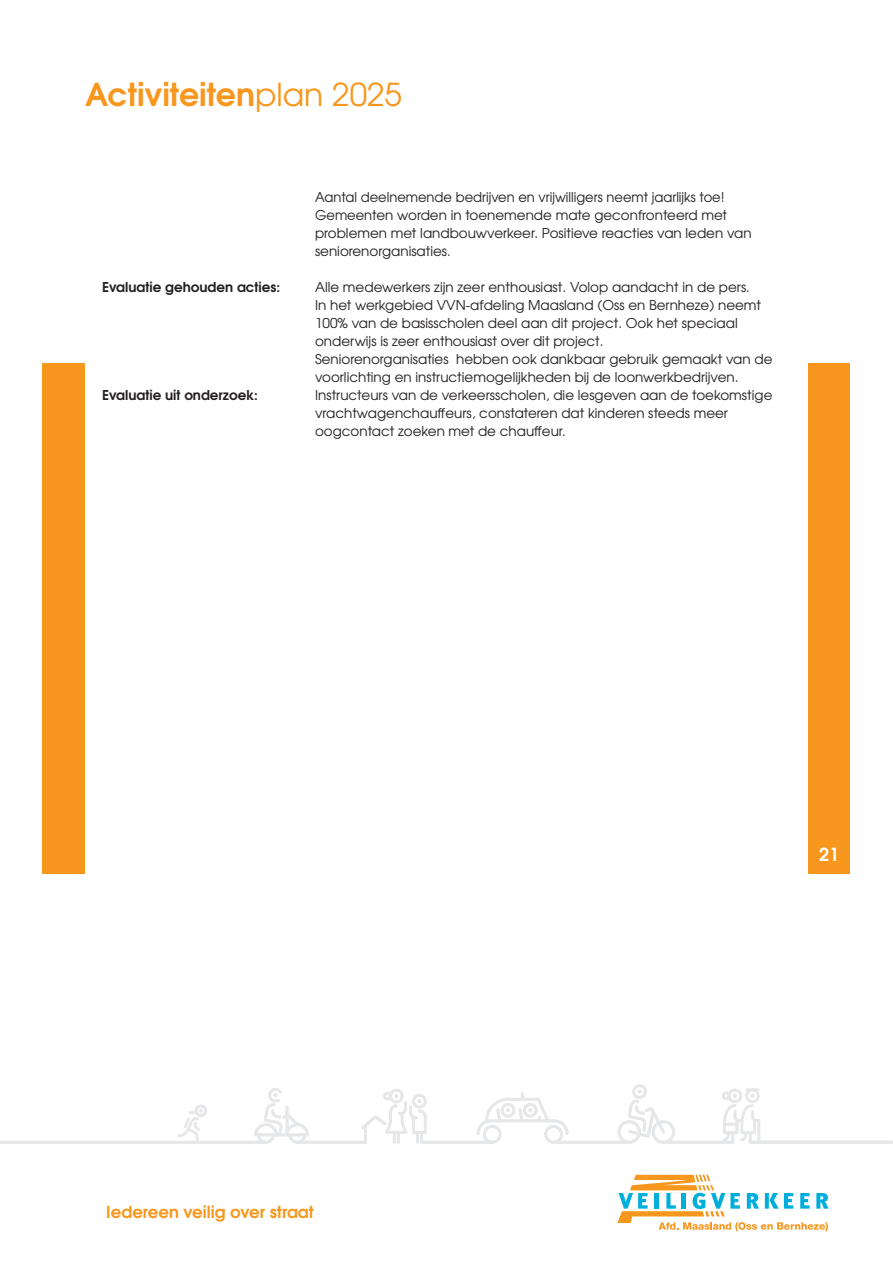
<style>
.page{position:relative;width:893px;height:1263px;background:#fff}
.page>*{position:absolute;margin:0;border:0;box-sizing:border-box;transform-origin:0 0}
.t1{font:700 31.5px "Te X Gyre Adventor";color:#f7971d}
.t2{font:700 18px "Te X Gyre Adventor";color:#fff}
.t3{font:700 16.5px "Te X Gyre Adventor";color:#f7971d}
.t4{font:13.5px/18px "Te X Gyre Adventor";color:#231f20}
.t5{font:700 13.5px "Te X Gyre Adventor";color:#231f20}
.s1{font-weight:400}
</style>
<div class="page">
<svg style="left:617px;top:1175px;width:211px;height:56px"></svg>
<div style="left:43px;top:363px;width:807px;height:510px;background:#f7971d"></div>
<div style="left:85px;top:361px;width:723px;height:524px;background:#fff"></div>
<hr style="left:0;top:1141px;width:267px;height:3px;background:#e6e7e9">
<svg style="left:177px;top:1084px;width:716px;height:60px"></svg>
<h1 class="t1" style="left:85px;top:68px;width:318px">Activiteiten<span class="s1">plan 2025</span></h1>
<p class="t4" style="left:315px;top:187px;width:438px">Aantal deelnemende bedrijven en vrijwilligers neemt jaarlijks toe!<br>Gemeenten worden in toenemende mate geconfronteerd met problemen met landbouwverkeer. Positieve reacties van leden van seniorenorganisaties.</p>
<p class="t5" style="left:102px;top:275px;width:180px">Evaluatie gehouden acties:</p>
<p class="t4" style="left:315px;top:277px;width:459px">Alle medewerkers zijn zeer enthousiast. Volop aandacht in de pers.<br>In het werkgebied VVN-afdeling Maasland (Oss en Bernheze) neemt 100% van de basisscholen deel aan dit project. Ook het speciaal onderwijs is zeer enthousiast over dit project.<br>Seniorenorganisaties hebben ook dankbaar gebruik gemaakt van de voorlichting en instructiemogelijkheden bij de loonwerkbedrijven.</p>
<p class="t5" style="left:102px;top:383px;width:157px">Evaluatie uit onderzoek:</p>
<p class="t4" style="left:315px;top:385px;width:459px">Instructeurs van de verkeersscholen, die lesgeven aan de toekomstige vrachtwagenchauffeurs, constateren dat kinderen steeds meer oogcontact zoeken met de chauffeur.</p>
<p class="t3" style="left:106px;top:1197px;width:209px">Iedereen veilig over straat</p>
<h2 class="t2" style="left:819px;top:839px;width:22px">21</h2>
</div>
